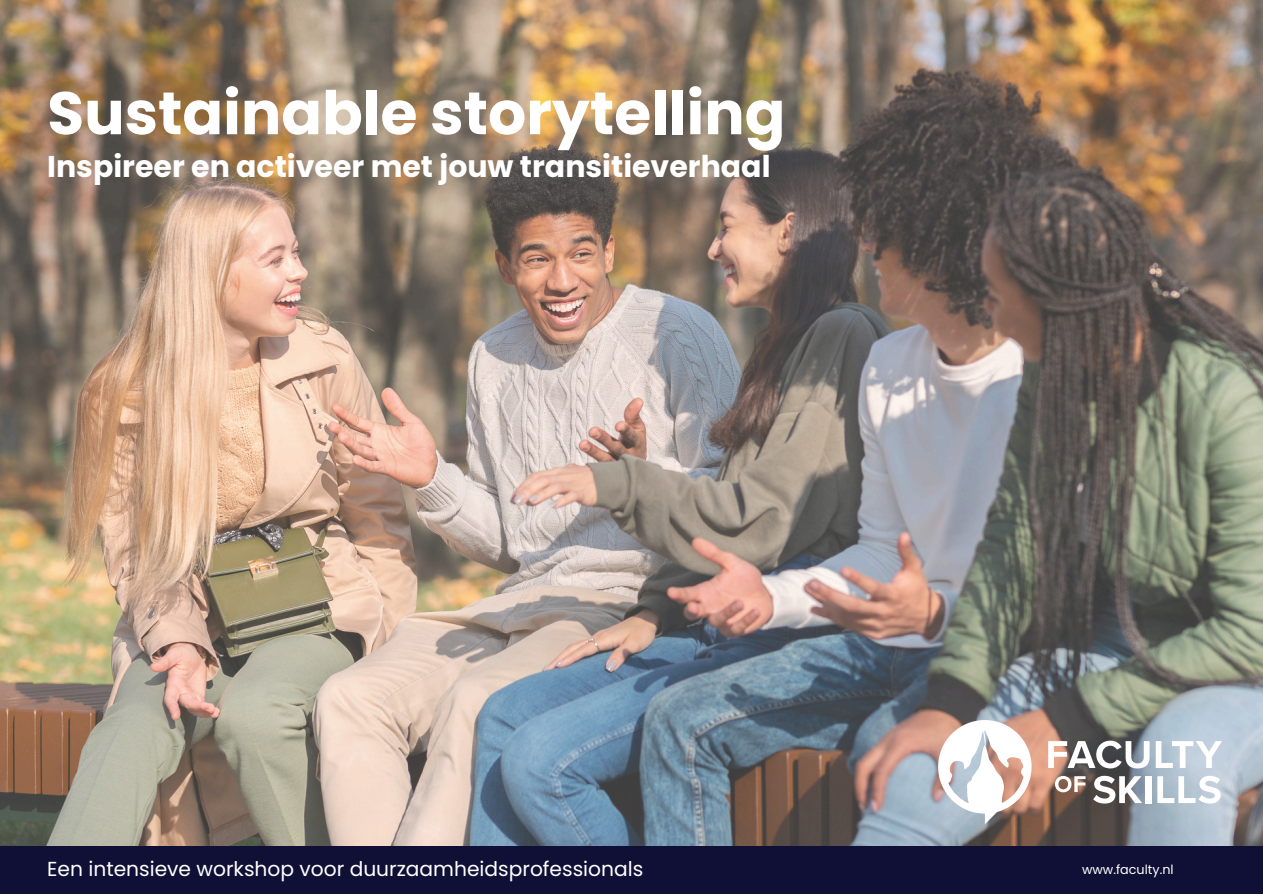
<style>
.page{position:relative;width:1263px;height:894px;background:#fff}
.page>*{position:absolute;margin:0;border:0;box-sizing:border-box;transform-origin:0 0}
.t1{font:700 60px "Poppins";color:#fff}
.t2{font:700 30px "Poppins";color:#fff}
.t3{font:20.25px "Poppins";color:#fff}
.t4{font:12.75px "Poppins";color:#fff}
</style>
<div class="page">
<img style="left:0;top:0;width:1263px;height:846px">
<svg style="left:938px;top:719px;width:94px;height:105px"></svg>
<svg style="left:1048px;top:740px;width:101px;height:28px"></svg>
<svg style="left:1156px;top:740px;width:66px;height:27px"></svg>
<svg style="left:1055px;top:775px;width:30px;height:17px"></svg>
<svg style="left:1093px;top:775px;width:49px;height:28px"></svg>
<div style="left:1146px;top:776px;width:5px;height:26px;background:#fff"></div>
<svg style="left:1157px;top:775px;width:64px;height:28px"></svg>
<div style="left:0;top:846px;width:1263px;height:47px;background:#101036"></div>
<p class="t1" style="left:47px;top:71px;width:740px">Sustainable storytelling</p>
<h1 class="t2" style="left:47px;top:145px;width:725px">Inspireer en activeer met jouw transitieverhaal</h1>
<h3 class="t3" style="left:47px;top:854px;width:597px">Een intensieve workshop voor duurzaamheidsprofessionals</h3>
<h2 class="t4" style="left:1082px;top:860px;width:93px">www.faculty.nl</h2>
</div>
